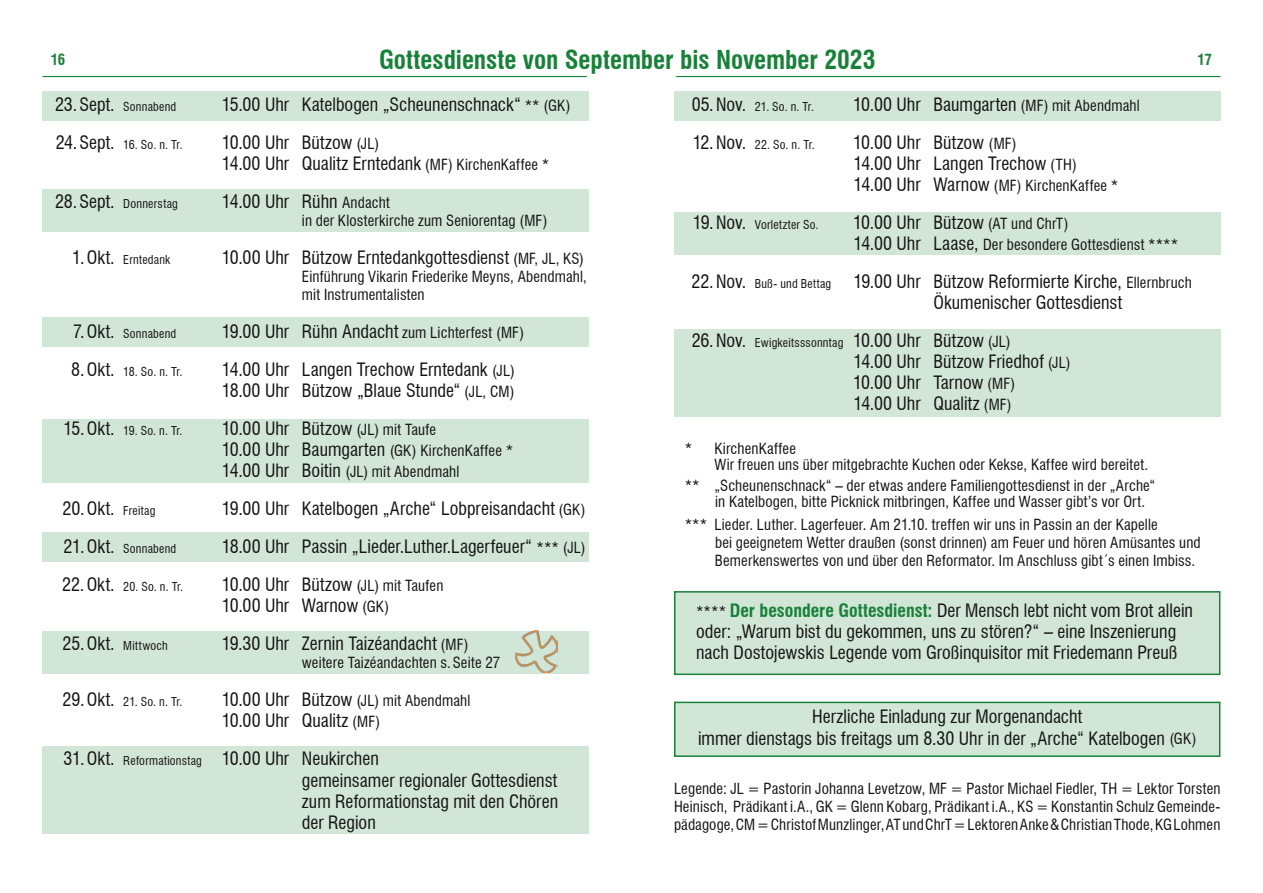
<style>
.page{position:relative;width:1263px;height:893px;background:#fff}
.page>*{position:absolute;margin:0;border:0;box-sizing:border-box;transform-origin:0 0}
.t1{font:700 condensed 25.5px "Swiss 721 BT";letter-spacing:-.005em;color:#188138}
.t2{font:condensed 18px/21px "Swiss 721 BT";color:#141314}
.t3{font:condensed 15px/18px "Swiss 721 BT";letter-spacing:.01em;color:#141314}
.t4{font:700 condensed 15px "Swiss 721 BT";color:#188138}
.t5{font:condensed 12px "Swiss 721 BT";letter-spacing:.02em;color:#141314}
.s1{font-size:18px}
.s2{font-size:15px}
.s3{font-size:12px}
.s4{font-weight:700;color:#188138}
</style>
<div class="page">
<div style="left:43px;top:91px;width:546px;height:30px;background:#d1e6d7"></div>
<div style="left:674px;top:91px;width:546px;height:30px;background:#d1e6d7"></div>
<div style="left:43px;top:189px;width:546px;height:43px;background:#d1e6d7"></div>
<div style="left:43px;top:631px;width:546px;height:43px;background:#d1e6d7"></div>
<div style="left:43px;top:419px;width:546px;height:64px;background:#d1e6d7"></div>
<div style="left:43px;top:746px;width:546px;height:87px;background:#d1e6d7"></div>
<div style="left:674px;top:213px;width:546px;height:42px;background:#d1e6d7"></div>
<div style="left:43px;top:317px;width:546px;height:30px;background:#d1e6d7"></div>
<div style="left:43px;top:533px;width:546px;height:29px;background:#d1e6d7"></div>
<div style="left:674px;top:330px;width:546px;height:87px;background:#d1e6d7"></div>
<hr style="left:43px;top:76px;width:544px;height:1px;background:#188138">
<hr style="left:676px;top:76px;width:544px;height:1px;background:#188138">
<img style="left:515px;top:630px;width:43px;height:43px">
<div style="left:674px;top:702px;width:546px;height:55px;background:#d1e6d7;border:2px solid #188138"></div>
<div style="left:674px;top:591px;width:546px;height:84px;background:#d1e6d7;border:2px solid #188138"></div>
<h1 class="t1" style="left:379px;top:45px;width:498px">Gottesdienste von September bis November 2023</h1>
<p class="t5" style="left:692px;top:100px;width:124px"><span class="s1">05.Nov.</span> 21. So. n. Tr.</p>
<p class="t2" style="left:853px;top:94px;width:288px">10.00 Uhr Baumgarten <span class="s2">(MF) mit Abendmahl</span></p>
<p class="t5" style="left:693px;top:138px;width:124px"><span class="s1">12.Nov.</span> 22. So. n. Tr.</p>
<p class="t2" style="left:853px;top:132px;width:225px">10.00 Uhr Bützow <span class="s2">(MF)<br></span>14.00 Uhr Langen Trechow <span class="s2">(TH)</span></p>
<p class="t3" style="left:853px;top:177px;width:266px"><span class="s1">14.00 Uhr Warnow</span> (MF) KirchenKaffee *</p>
<p class="t5" style="left:693px;top:218px;width:127px"><span class="s1">19.Nov.</span> Vorletzter So.</p>
<p class="t2" style="left:853px;top:212px;width:217px">10.00 Uhr Bützow <span class="s2">(AT und ChrT)</span></p>
<p class="t3" style="left:853px;top:236px;width:326px"><span class="s1">14.00 Uhr Laase,</span> Der besondere Gottesdienst ****</p>
<p class="t2" style="left:933px;top:271px;width:260px;text-indent:-242px">22.Nov. <span class="s3">Buß- und Bettag</span> 19.00 Uhr Bützow Reformierte Kirche, <span class="s2">Ellernbruch<br></span>Ökumenischer Gottesdienst</p>
<p class="t2" style="left:853px;top:330px;width:219px;text-indent:-162px">26.Nov. <span class="s3">Ewigkeitsssonntag</span> 10.00 Uhr Bützow <span class="s2">(JL)<br></span>14.00 Uhr Bützow Friedhof <span class="s2">(JL)<br></span>10.00 Uhr Tarnow <span class="s2">(MF)<br></span>14.00 Uhr Qualitz <span class="s2">(MF)</span></p>
<p class="t3" style="left:714px;top:440px;width:435px;line-height:16.5px;text-indent:-30px">* KirchenKaffee<br>Wir freuen uns über mitgebrachte Kuchen oder Kekse, Kaffee wird bereitet.</p>
<p class="t3" style="left:715px;top:477px;width:442px;line-height:16.5px;text-indent:-30px">** „Scheunenschnack“ – der etwas andere Familiengottesdienst in der „Arche“ in Katelbogen, bitte Picknick mitbringen, Kaffee und Wasser gibt’s vor Ort.</p>
<p class="t3" style="left:715px;top:515px;width:487px;text-indent:-30px">*** Lieder. Luther. Lagerfeuer. Am 21.10. treffen wir uns in Passin an der Kapelle<br>bei geeignetem Wetter draußen (sonst drinnen) am Feuer und hören Amüsantes und<br>Bemerkenswertes von und über den Reformator. Im Anschluss gibt´s einen Imbiss.</p>
<p class="t4" style="left:51px;top:51px;width:16px">16</p>
<p class="t4" style="left:1197px;top:51px;width:16px">17</p>
<p class="t5" style="left:55px;top:100px;width:123px"><span class="s1">23.Sept.</span> Sonnabend</p>
<p class="t2" style="left:222px;top:94px;width:350px">15.00 Uhr Katelbogen „Scheunenschnack“ <span class="s2">** (GK)</span></p>
<p class="t5" style="left:56px;top:138px;width:128px"><span class="s1">24.Sept.</span> 16. So. n. Tr.</p>
<p class="t2" style="left:222px;top:132px;width:329px">10.00 Uhr Bützow <span class="s2">(JL)<br></span>14.00 Uhr Qualitz Erntedank <span class="s2">(MF) KirchenKaffee *</span></p>
<p class="t5" style="left:55px;top:197px;width:124px"><span class="s1">28.Sept.</span> Donnerstag</p>
<p class="t2" style="left:222px;top:191px;width:169px">14.00 Uhr Rühn <span class="s2">Andacht</span></p>
<p class="t3" style="left:302px;top:212px;width:247px">in der Klosterkirche zum Seniorentag (MF)</p>
<p class="t5" style="left:72px;top:253px;width:100px"><span class="s1">1.Okt.</span> Erntedank</p>
<p class="t2" style="left:222px;top:247px;width:364px">10.00 Uhr Bützow Erntedankgottesdienst <span class="s2">(MF, JL, KS)</span></p>
<p class="t3" style="left:302px;top:268px;width:286px">Einführung Vikarin Friederike Meyns, Abendmahl, mit Instrumentalisten</p>
<p class="t5" style="left:73px;top:327px;width:105px"><span class="s1">7.Okt.</span> Sonnabend</p>
<p class="t2" style="left:222px;top:321px;width:304px">19.00 Uhr Rühn Andacht <span class="s2">zum Lichterfest (MF)</span></p>
<p class="t5" style="left:71px;top:365px;width:113px"><span class="s1">8.Okt.</span> 18. So. n. Tr.</p>
<p class="t2" style="left:222px;top:359px;width:294px">14.00 Uhr Langen Trechow Erntedank <span class="s2">(JL)<br></span>18.00 Uhr Bützow „Blaue Stunde“ <span class="s2">(JL, CM)</span></p>
<p class="t5" style="left:64px;top:424px;width:121px"><span class="s1">15.Okt.</span> 19. So. n. Tr.</p>
<p class="t2" style="left:222px;top:418px;width:293px">10.00 Uhr Bützow <span class="s2">(JL) mit Taufe<br></span>10.00 Uhr Baumgarten <span class="s2">(GK) KirchenKaffee *</span></p>
<p class="t3" style="left:222px;top:463px;width:239px"><span class="s1">14.00 Uhr Boitin</span> (JL) mit Abendmahl</p>
<p class="t2" style="left:62px;top:498px;width:94px">20.Okt. <span class="s3">Freitag</span></p>
<p class="t2" style="left:222px;top:498px;width:365px">19.00 Uhr Katelbogen „Arche“ Lobpreisandacht <span class="s2">(GK)</span></p>
<p class="t5" style="left:63px;top:542px;width:114px"><span class="s1">21.Okt.</span> Sonnabend</p>
<p class="t2" style="left:222px;top:536px;width:365px">18.00 Uhr Passin „Lieder.Luther.Lagerfeuer“ <span class="s2">*** (JL)</span></p>
<p class="t5" style="left:62px;top:580px;width:122px"><span class="s1">22.Okt.</span> 20. So. n. Tr.</p>
<p class="t2" style="left:222px;top:574px;width:223px">10.00 Uhr Bützow <span class="s2">(JL) mit Taufen<br></span>10.00 Uhr Warnow <span class="s2">(GK)</span></p>
<p class="t5" style="left:62px;top:639px;width:107px"><span class="s1">25.Okt.</span> Mittwoch</p>
<p class="t2" style="left:222px;top:633px;width:248px">19.30 Uhr Zernin Taizéandacht <span class="s2">(MF)</span></p>
<p class="t3" style="left:302px;top:654px;width:200px">weitere Taizéandachten s.Seite 27</p>
<p class="t5" style="left:62px;top:695px;width:122px"><span class="s1">29.Okt.</span> 21. So. n. Tr.</p>
<p class="t3" style="left:222px;top:692px;width:250px"><span class="s1">10.00 Uhr Bützow</span> (JL) mit Abendmahl</p>
<p class="t2" style="left:64px;top:702px;width:318px;line-height:38px;text-align:right">10.00 Uhr Qualitz <span class="s2">(MF)<br></span>31.Okt. <span class="s3">Reformationstag</span> 10.00 Uhr Neukirchen</p>
<p class="t2" style="left:302px;top:769px;width:258px;text-align:justify">gemeinsamer regionaler Gottesdienst zum Reformationstag mit den Chören der Region</p>
<p class="t2" style="left:696px;top:599px;width:498px"><span class="s2">****</span> <span class="s4">Der besondere Gottesdienst:</span> Der Mensch lebt nicht vom Brot allein oder: „Warum bist du gekommen, uns zu stören?“ – eine Inszenierung nach Dostojewskis Legende vom Großinquisitor mit Friedemann Preuß</p>
<p class="t2" style="left:698px;top:706px;width:500px;text-align:center">Herzliche Einladung zur Morgenandacht<br>immer dienstags bis freitags um 8.30 Uhr in der „Arche“ Katelbogen <span class="s2">(GK)</span></p>
<p class="t3" style="left:674px;top:779px;width:548px;text-align:justify">Legende: JL = Pastorin Johanna Levetzow, MF = Pastor Michael Fiedler, TH = Lektor Torsten Heinisch, Prädikant i.A., GK = Glenn Kobarg, Prädikant i.A., KS = Konstantin Schulz Gemeinde&shy;pädagoge, CM = Christof Munzlinger, AT und ChrT = Lektoren Anke &amp; Christian Thode, KG Lohmen</p>
</div>
